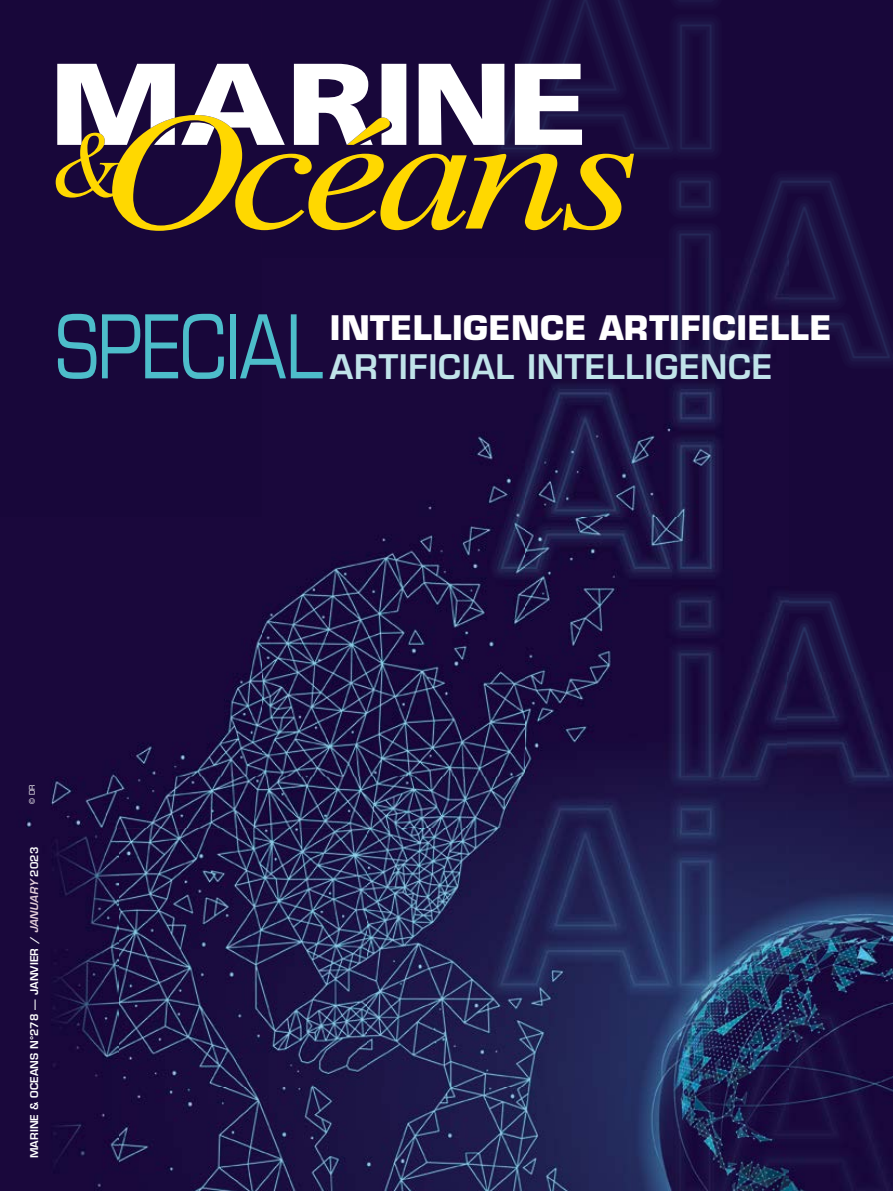
<style>
.page{position:relative;width:893px;height:1191px;background:#fff}
.page>*{position:absolute;margin:0;border:0;box-sizing:border-box;transform-origin:0 0}
.t1{font:85.35px "Eurostile";letter-spacing:-.01em;color:#4dbdca;scale:.8 1}
.t2{font:700 33px "Eurostile";letter-spacing:.01em;color:#fff}
.t3{font:600 33px "Eurostile";letter-spacing:.02em;color:#c0e3e9}
.t4{font:600 10.5px "Eurostile LT Std";letter-spacing:.01em;color:#fff}
.t5{font:7.5px "Eurostile LT Std";color:#fff}
.s1{font-style:italic;color:#e2ccd8}
</style>
<div class="page">
<img style="left:0;top:0;width:788px;height:828px">
<img style="left:788px;top:0;width:105px;height:1191px">
<img style="left:118px;top:828px;width:512px;height:259px">
<img style="left:630px;top:828px;width:158px;height:363px">
<img style="left:118px;top:1087px;width:513px;height:104px">
<svg style="left:56px;top:64px;width:578px;height:167px"></svg>
<img style="left:0;top:828px;width:118px;height:363px">
<h1 class="t1" style="left:56px;top:296px;width:337px">SPECIAL</h1>
<h2 class="t2" style="left:330px;top:307px;width:503px">INTELLIGENCE ARTIFICIELLE</h2>
<h2 class="t3" style="left:330px;top:346px;width:444px">ARTIFICIAL INTELLIGENCE</h2>
<p class="t5" style="left:27px;top:804px;width:21px;rotate:-90deg">© DR</p>
<p class="t4" style="left:28px;top:1158px;width:313px;rotate:-90deg">MARINE &amp; OCEANS N°278 — JANVIER / <span class="s1">JANUARY</span> 2023</p>
</div>
